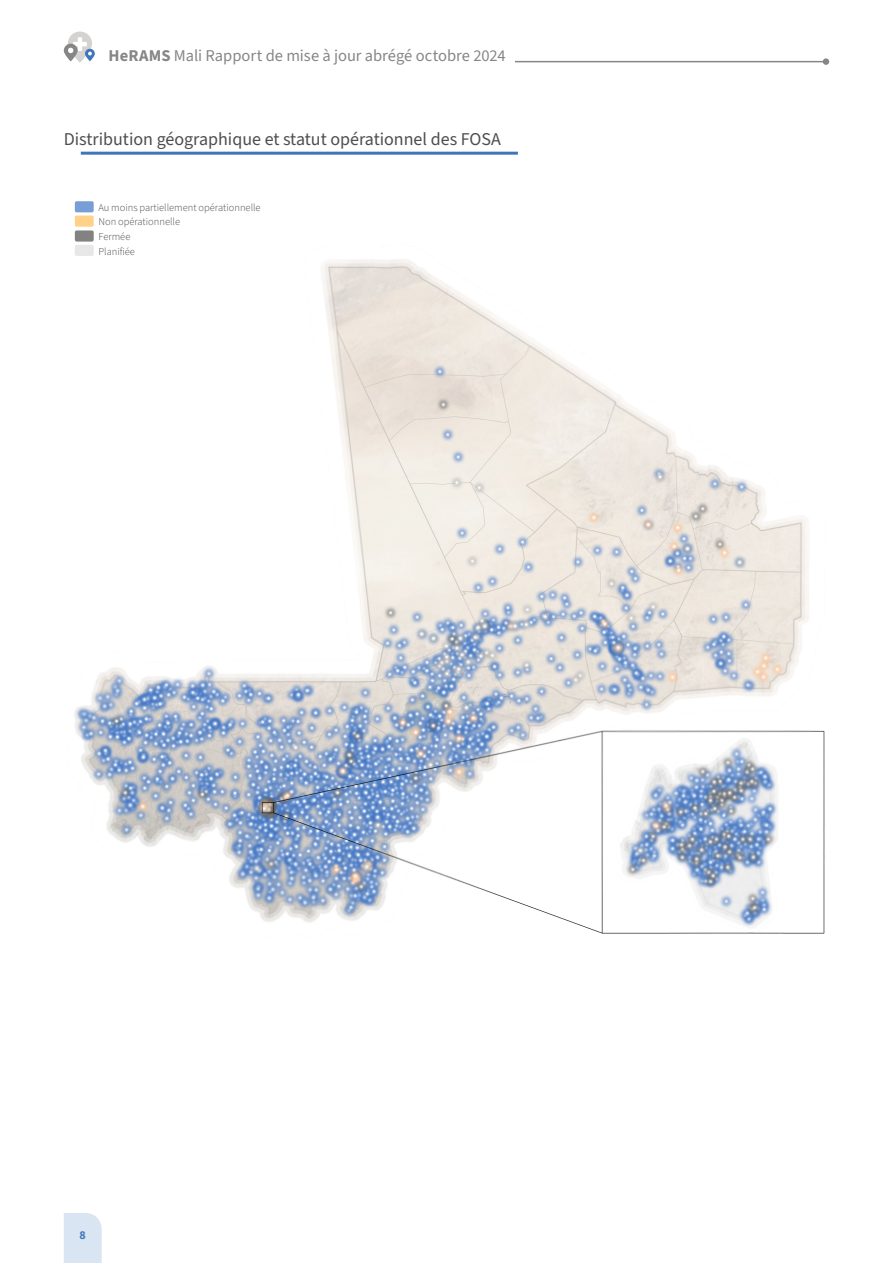
<style>
.page{position:relative;width:893px;height:1263px;background:#fff}
.page>*{position:absolute;margin:0;border:0;box-sizing:border-box;transform-origin:0 0}
.Graph_Title_Left{font:18px "Source Sans 3";color:#4d4d4d}
.t1{font:16.5px "Source Sans 3";letter-spacing:-.005em;color:#868686}
.t2{font:700 12px "Source Sans 3";color:#4175bb}
.Body_Text_light{font:300 10.5px "Source Sans 3";color:#4d4d4d}
.Legend{font:300 10.5px "Source Sans 3";color:#4d4d4d}
.s1{font-weight:700}
</style>
<div class="page">
<hr style="left:493px;top:61px;width:333px;height:1px;background:#868686">
<div style="left:823px;top:58px;width:6px;height:7px;background:#868686;border-radius:50%"></div>
<svg style="left:64px;top:32px;width:31px;height:31px"></svg>
<div style="left:109px;top:44px;width:405px;height:22px;background:#fff"></div>
<img style="left:74px;top:239px;width:751px;height:695px">
<hr style="left:81px;top:152px;width:437px;height:3px;background:#4175bb">
<div style="left:75px;top:216px;width:19px;height:11px;background:#ffd287;border-radius:2px"></div>
<div style="left:75px;top:201px;width:19px;height:11px;background:#799ed5;border-radius:2px"></div>
<div style="left:75px;top:230px;width:19px;height:12px;background:#828282;border-radius:2px"></div>
<div style="left:75px;top:245px;width:19px;height:11px;background:#e7e7e7;border-radius:2px"></div>
<div style="left:64px;top:1213px;width:38px;height:50px;background:#d9e5f2"></div>
<p class="t1" style="left:109px;top:45px;width:399px"><span class="s1">HeRAMS</span> Mali Rapport de mise à jour abrégé octobre 2024</p>
<p class="Graph_Title_Left" style="left:64px;top:128px;width:439px">Distribution géographique et statut opérationnel des FOSA</p>
<p class="Body_Text_light" style="left:98px;top:201px;width:164px">Au moins partiellement opérationnelle</p>
<p class="Legend" style="left:98px;top:230px;width:33px">Fermée</p>
<p class="Legend" style="left:98px;top:245px;width:38px">Planifiée</p>
<p class="Body_Text_light" style="left:98px;top:215px;width:83px">Non opérationnelle</p>
<p class="t2" style="left:80px;top:1227px;width:8px">8</p>
</div>
